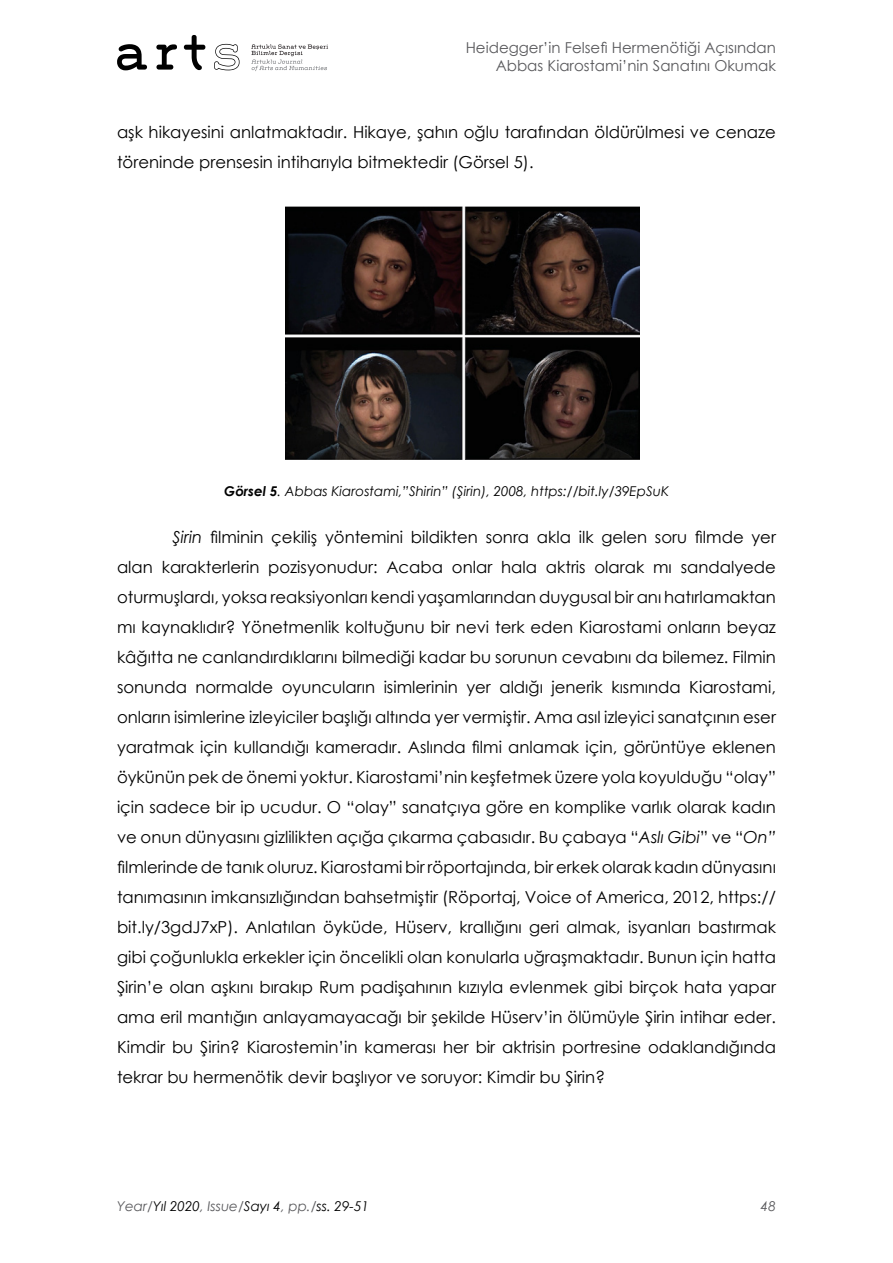
<style>
.page{position:relative;width:893px;height:1263px;background:#fff}
.page>*{position:absolute;margin:0;border:0;box-sizing:border-box;transform-origin:0 0}
.GÖVDE_METİN{font:16.5px/30px "Century Gothic";color:#000}
.t1{font:15px "Century Gothic";color:#59595c}
.ATIF_BİLGİSİ{font:italic 13.5px "Century Gothic";color:#000}
.t2{font:italic 13.5px "Century Gothic";color:#59595c}
.s1{font-weight:700}
.s2{font-style:italic}
.s3{color:#59595c}
</style>
<div class="page">
<svg style="left:251px;top:44px;width:77px;height:27px"></svg>
<svg style="left:117px;top:44px;width:30px;height:26px"></svg>
<svg style="left:156px;top:44px;width:21px;height:26px"></svg>
<svg style="left:184px;top:35px;width:21px;height:35px"></svg>
<svg style="left:214px;top:44px;width:26px;height:26px"></svg>
<img style="left:286px;top:207px;width:353px;height:252px">
<p class="t1" style="left:466px;top:37px;width:312px">Heidegger’in Felsefi Hermenötiği Açısından</p>
<p class="t1" style="left:496px;top:55px;width:282px">Abbas Kiarostami’nin Sanatını Okumak</p>
<p class="GÖVDE_METİN" style="left:117px;top:117px;width:660px">aşk hikayesini anlatmaktadır. Hikaye, şahın oğlu tarafından öldürülmesi ve cenaze töreninde prensesin intiharıyla bitmektedir (Görsel 5).</p>
<p class="ATIF_BİLGİSİ" style="left:224px;top:482px;width:446px"><span class="s1">Görsel 5</span>. Abbas Kiarostami,”Shirin” (Şirin), 2008, https://bit.ly/39EpSuK</p>
<p class="GÖVDE_METİN" style="left:117px;top:521px;width:660px;text-align:justify;text-indent:56px"><span class="s2">Şirin</span> filminin çekiliş yöntemini bildikten sonra akla ilk gelen soru filmde yer alan karakterlerin pozisyonudur: Acaba onlar hala aktris olarak mı sandalyede oturmuşlardı, yoksa reaksiyonları kendi yaşamlarından duygusal bir anı hatırlamaktan mı kaynaklıdır? Yönetmenlik koltuğunu bir nevi terk eden Kiarostami onların beyaz kâğıtta ne canlandırdıklarını bilmediği kadar bu sorunun cevabını da bilemez. Filmin sonunda normalde oyuncuların isimlerinin yer aldığı jenerik kısmında Kiarostami, onların isimlerine izleyiciler başlığı altında yer vermiştir. Ama asıl izleyici sanatçının eser yaratmak için kullandığı kameradır. Aslında filmi anlamak için, görüntüye eklenen öykünün pek de önemi yoktur. Kiarostami’nin keşfetmek üzere yola koyulduğu “olay” için sadece bir ip ucudur. O “olay” sanatçıya göre en komplike varlık olarak kadın ve onun dünyasını gizlilikten açığa çıkarma çabasıdır. Bu çabaya “<span class="s2">Aslı Gibi</span>” ve “<span class="s2">On” </span>filmlerinde de tanık oluruz. Kiarostami bir röportajında, bir erkek olarak kadın dünyasını tanımasının imkansızlığından bahsetmiştir (Röportaj, Voice of America, 2012, https:// bit.ly/3gdJ7xP). Anlatılan öyküde, Hüserv, krallığını geri almak, isyanları bastırmak gibi çoğunlukla erkekler için öncelikli olan konularla uğraşmaktadır. Bunun için hatta Şirin’e olan aşkını bırakıp Rum padişahının kızıyla evlenmek gibi birçok hata yapar ama eril mantığın anlayamayacağı bir şekilde Hüserv’in ölümüyle Şirin intihar eder.<br>Kimdir bu Şirin? Kiarostemin’in kamerası her bir aktrisin portresine odaklandığında tekrar bu hermenötik devir başlıyor ve soruyor: Kimdir bu Şirin?</p>
<p class="ATIF_BİLGİSİ" style="left:117px;top:1196px;width:253px"><span class="s3">Year/</span>Yıl 2020<span class="s3">, Issue/</span>Sayı 4<span class="s3">, pp./</span>ss. 29-51</p>
<p class="t2" style="left:761px;top:1196px;width:16px">48</p>
</div>
